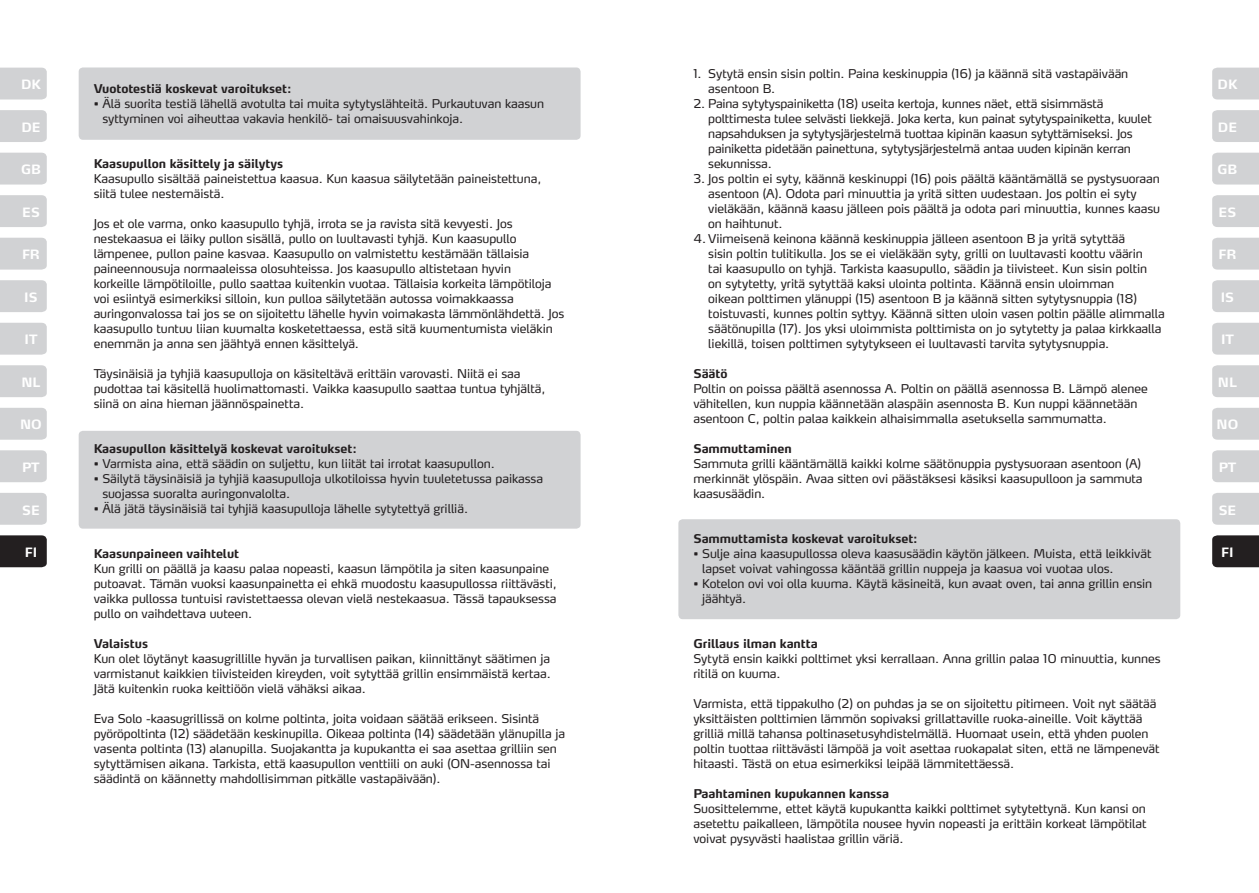
<style>
.page{position:relative;width:1259px;height:893px;background:#fff}
.page>*{position:absolute;margin:0;border:0;box-sizing:border-box;transform-origin:0 0}
.t1{font:700 12.75px "Max LF";color:#fff}
.t2{font:12px/15px "Max LF";letter-spacing:-.005em;color:#231f20}
.t3{font:700 12px "Max LF";letter-spacing:-.005em;color:#231f20}
</style>
<div class="page">
<div style="left:1212px;top:408px;width:47px;height:32px;background:#d1d2d4"></div>
<div style="left:1212px;top:365px;width:47px;height:32px;background:#d1d2d4"></div>
<div style="left:1212px;top:323px;width:47px;height:32px;background:#d1d2d4"></div>
<div style="left:1212px;top:280px;width:47px;height:32px;background:#d1d2d4"></div>
<div style="left:1212px;top:238px;width:47px;height:32px;background:#d1d2d4"></div>
<div style="left:1212px;top:195px;width:47px;height:32px;background:#d1d2d4"></div>
<div style="left:1212px;top:153px;width:47px;height:32px;background:#d1d2d4"></div>
<div style="left:1212px;top:110px;width:47px;height:32px;background:#d1d2d4"></div>
<svg style="left:1212px;top:68px;width:47px;height:31px"></svg>
<div style="left:1212px;top:535px;width:47px;height:32px;background:#231f20"></div>
<div style="left:1212px;top:493px;width:47px;height:32px;background:#d1d2d4"></div>
<div style="left:1212px;top:450px;width:47px;height:32px;background:#d1d2d4"></div>
<div style="left:0;top:408px;width:47px;height:32px;background:#d1d2d4"></div>
<div style="left:0;top:365px;width:47px;height:32px;background:#d1d2d4"></div>
<div style="left:0;top:323px;width:47px;height:32px;background:#d1d2d4"></div>
<div style="left:0;top:280px;width:47px;height:32px;background:#d1d2d4"></div>
<div style="left:0;top:238px;width:47px;height:32px;background:#d1d2d4"></div>
<div style="left:0;top:195px;width:47px;height:32px;background:#d1d2d4"></div>
<div style="left:0;top:153px;width:47px;height:32px;background:#d1d2d4"></div>
<div style="left:0;top:110px;width:47px;height:32px;background:#d1d2d4"></div>
<svg style="left:0;top:68px;width:47px;height:31px"></svg>
<div style="left:0;top:535px;width:47px;height:32px;background:#231f20"></div>
<div style="left:0;top:493px;width:47px;height:32px;background:#d1d2d4"></div>
<div style="left:0;top:450px;width:47px;height:32px;background:#d1d2d4"></div>
<div style="left:79px;top:67px;width:501px;height:73px;background:#d1d2d4;border-radius:4px"></div>
<div style="left:79px;top:431px;width:501px;height:98px;background:#d1d2d4;border-radius:4px"></div>
<div style="left:678px;top:519px;width:502px;height:100px;background:#d1d2d4;border-radius:4px"></div>
<p class="t1" style="left:21px;top:76px;width:21px">DK</p>
<p class="t1" style="left:21px;top:119px;width:21px">DE</p>
<p class="t1" style="left:21px;top:162px;width:21px">GB</p>
<p class="t1" style="left:22px;top:204px;width:19px">ES</p>
<p class="t1" style="left:22px;top:247px;width:19px">FR</p>
<p class="t1" style="left:24px;top:289px;width:15px">IS</p>
<p class="t1" style="left:25px;top:332px;width:14px">IT</p>
<p class="t1" style="left:21px;top:374px;width:21px">NL</p>
<p class="t1" style="left:20px;top:417px;width:23px">NO</p>
<p class="t1" style="left:22px;top:459px;width:19px">PT</p>
<p class="t1" style="left:22px;top:502px;width:19px">SE</p>
<p class="t1" style="left:25px;top:544px;width:14px">FI</p>
<p class="t3" style="left:94px;top:81px;width:199px">Vuototestiä koskevat varoitukset:</p>
<p class="t2" style="left:102px;top:96px;width:443px;text-indent:-9px">• Älä suorita testiä lähellä avotulta tai muita sytytyslähteitä. Purkautuvan kaasun syttyminen voi aiheuttaa vakavia henkilö- tai omaisuusvahinkoja.</p>
<p class="t3" style="left:94px;top:156px;width:191px">Kaasupullon käsittely ja säilytys</p>
<p class="t2" style="left:94px;top:171px;width:449px">Kaasupullo sisältää paineistettua kaasua. Kun kaasua säilytetään paineistettuna, siitä tulee nestemäistä.</p>
<p class="t2" style="left:94px;top:216px;width:472px">Jos et ole varma, onko kaasupullo tyhjä, irrota se ja ravista sitä kevyesti. Jos nestekaasua ei läiky pullon sisällä, pullo on luultavasti tyhjä. Kun kaasupullo lämpenee, pullon paine kasvaa. Kaasupullo on valmistettu kestämään tällaisia paineennousuja normaaleissa olosuhteissa. Jos kaasupullo altistetaan hyvin<br>korkeille lämpötiloille, pullo saattaa kuitenkin vuotaa. Tällaisia korkeita lämpötiloja voi esiintyä esimerkiksi silloin, kun pulloa säilytetään autossa voimakkaassa auringonvalossa tai jos se on sijoitettu lähelle hyvin voimakasta lämmönlähdettä. Jos kaasupullo tuntuu liian kuumalta kosketettaessa, estä sitä kuumentumista vieläkin enemmän ja anna sen jäähtyä ennen käsittelyä.</p>
<p class="t2" style="left:94px;top:366px;width:453px">Täysinäisiä ja tyhjiä kaasupulloja on käsiteltävä erittäin varovasti. Niitä ei saa pudottaa tai käsitellä huolimattomasti. Vaikka kaasupullo saattaa tuntua tyhjältä, siinä on aina hieman jäännöspainetta.</p>
<p class="t3" style="left:94px;top:441px;width:265px">Kaasupullon käsittelyä koskevat varoitukset:</p>
<p class="t2" style="left:94px;top:456px;width:402px">• Varmista aina, että säädin on suljettu, kun liität tai irrotat kaasupullon.</p>
<p class="t2" style="left:102px;top:471px;width:442px;text-indent:-9px">• Säilytä täysinäisiä ja tyhjiä kaasupulloja ulkotiloissa hyvin tuuletetussa paikassa suojassa suoralta auringonvalolta.</p>
<p class="t2" style="left:94px;top:501px;width:376px">• Älä jätä täysinäisiä tai tyhjiä kaasupulloja lähelle sytytettyä grilliä.</p>
<p class="t3" style="left:94px;top:546px;width:147px">Kaasunpaineen vaihtelut</p>
<p class="t2" style="left:94px;top:561px;width:465px">Kun grilli on päällä ja kaasu palaa nopeasti, kaasun lämpötila ja siten kaasunpaine putoavat. Tämän vuoksi kaasunpainetta ei ehkä muodostu kaasupullossa riittävästi, vaikka pullossa tuntuisi ravistettaessa olevan vielä nestekaasua. Tässä tapauksessa pullo on vaihdettava uuteen.</p>
<p class="t3" style="left:94px;top:636px;width:56px">Valaistus</p>
<p class="t2" style="left:94px;top:651px;width:459px;text-align:justify">Kun olet löytänyt kaasugrillille hyvän ja turvallisen paikan, kiinnittänyt säätimen ja varmistanut kaikkien tiivisteiden kireyden, voit sytyttää grillin ensimmäistä kertaa.<br>Jätä kuitenkin ruoka keittiöön vielä vähäksi aikaa.</p>
<p class="t2" style="left:94px;top:711px;width:473px">Eva Solo -kaasugrillissä on kolme poltinta, joita voidaan säätää erikseen. Sisintä pyöröpoltinta (12) säädetään keskinupilla. Oikeaa poltinta (14) säädetään ylänupilla ja vasenta poltinta (13) alanupilla. Suojakantta ja kupukantta ei saa asettaa grilliin sen sytyttämisen aikana. Tarkista, että kaasupullon venttiili on auki (ON-asennossa tai säädintä on käännetty mahdollisimman pitkälle vastapäivään).</p>
<p class="t2" style="left:708px;top:65px;width:421px;text-indent:-15px">1. Sytytä ensin sisin poltin. Paina keskinuppia (16) ja käännä sitä vastapäivään asentoon B.</p>
<p class="t2" style="left:708px;top:95px;width:445px;text-indent:-15px">2. Paina sytytyspainiketta (18) useita kertoja, kunnes näet, että sisimmästä polttimesta tulee selvästi liekkejä. Joka kerta, kun painat sytytyspainiketta, kuulet napsahduksen ja sytytysjärjestelmä tuottaa kipinän kaasun sytyttämiseksi. Jos painiketta pidetään painettuna, sytytysjärjestelmä antaa uuden kipinän kerran sekunnissa.</p>
<p class="t2" style="left:708px;top:170px;width:453px;text-indent:-15px">3. Jos poltin ei syty, käännä keskinuppi (16) pois päältä kääntämällä se pystysuoraan asentoon (A). Odota pari minuuttia ja yritä sitten uudestaan. Jos poltin ei syty vieläkään, käännä kaasu jälleen pois päältä ja odota pari minuuttia, kunnes kaasu on haihtunut.</p>
<p class="t2" style="left:708px;top:230px;width:458px;text-indent:-15px">4. Viimeisenä keinona käännä keskinuppia jälleen asentoon B ja yritä sytyttää<br>sisin poltin tulitikulla. Jos se ei vieläkään syty, grilli on luultavasti koottu väärin<br>tai kaasupullo on tyhjä. Tarkista kaasupullo, säädin ja tiivisteet. Kun sisin poltin<br>on sytytetty, yritä sytyttää kaksi ulointa poltinta. Käännä ensin uloimman<br>oikean polttimen ylänuppi (15) asentoon B ja käännä sitten sytytysnuppia (18) toistuvasti, kunnes poltin syttyy. Käännä sitten uloin vasen poltin päälle alimmalla säätönupilla (17). Jos yksi uloimmista polttimista on jo sytytetty ja palaa kirkkaalla liekillä, toisen polttimen sytytykseen ei luultavasti tarvita sytytysnuppia.</p>
<p class="t3" style="left:693px;top:366px;width:36px">Säätö</p>
<p class="t2" style="left:693px;top:380px;width:456px">Poltin on poissa päältä asennossa A. Poltin on päällä asennossa B. Lämpö alenee vähitellen, kun nuppia käännetään alaspäin asennosta B. Kun nuppi käännetään asentoon C, poltin palaa kaikkein alhaisimmalla asetuksella sammumatta.</p>
<p class="t3" style="left:693px;top:441px;width:100px">Sammuttaminen</p>
<p class="t2" style="left:693px;top:455px;width:451px;text-align:justify">Sammuta grilli kääntämällä kaikki kolme säätönuppia pystysuoraan asentoon (A) merkinnät ylöspäin. Avaa sitten ovi päästäksesi käsiksi kaasupulloon ja sammuta kaasusäädin.</p>
<p class="t3" style="left:693px;top:531px;width:226px">Sammuttamista koskevat varoitukset:</p>
<p class="t2" style="left:702px;top:545px;width:451px;text-indent:-9px">• Sulje aina kaasupullossa oleva kaasusäädin käytön jälkeen. Muista, että leikkivät lapset voivat vahingossa kääntää grillin nuppeja ja kaasua voi vuotaa ulos.</p>
<p class="t2" style="left:702px;top:575px;width:451px;text-indent:-9px">• Kotelon ovi voi olla kuuma. Käytä käsineitä, kun avaat oven, tai anna grillin ensin jäähtyä.</p>
<p class="t3" style="left:693px;top:636px;width:126px">Grillaus ilman kantta</p>
<p class="t2" style="left:693px;top:650px;width:469px">Sytytä ensin kaikki polttimet yksi kerrallaan. Anna grillin palaa 10 minuuttia, kunnes ritilä on kuuma.</p>
<p class="t2" style="left:693px;top:695px;width:468px">Varmista, että tippakulho (2) on puhdas ja se on sijoitettu pitimeen. Voit nyt säätää yksittäisten polttimien lämmön sopivaksi grillattaville ruoka-aineille. Voit käyttää grilliä millä tahansa poltinasetusyhdistelmällä. Huomaat usein, että yhden puolen poltin tuottaa riittävästi lämpöä ja voit asettaa ruokapalat siten, että ne lämpenevät hitaasti. Tästä on etua esimerkiksi leipää lämmitettäessä.</p>
<p class="t3" style="left:693px;top:786px;width:197px">Paahtaminen kupukannen kanssa</p>
<p class="t2" style="left:693px;top:800px;width:455px;text-align:justify">Suosittelemme, ettet käytä kupukantta kaikki polttimet sytytettynä. Kun kansi on asetettu paikalleen, lämpötila nousee hyvin nopeasti ja erittäin korkeat lämpötilat voivat pysyvästi haalistaa grillin väriä.</p>
<p class="t1" style="left:1217px;top:76px;width:21px">DK</p>
<p class="t1" style="left:1218px;top:119px;width:21px">DE</p>
<p class="t1" style="left:1217px;top:162px;width:21px">GB</p>
<p class="t1" style="left:1218px;top:204px;width:19px">ES</p>
<p class="t1" style="left:1218px;top:247px;width:19px">FR</p>
<p class="t1" style="left:1220px;top:289px;width:15px">IS</p>
<p class="t1" style="left:1221px;top:332px;width:14px">IT</p>
<p class="t1" style="left:1218px;top:374px;width:21px">NL</p>
<p class="t1" style="left:1216px;top:417px;width:23px">NO</p>
<p class="t1" style="left:1218px;top:459px;width:19px">PT</p>
<p class="t1" style="left:1218px;top:502px;width:19px">SE</p>
<p class="t1" style="left:1221px;top:544px;width:14px">FI</p>
</div>
